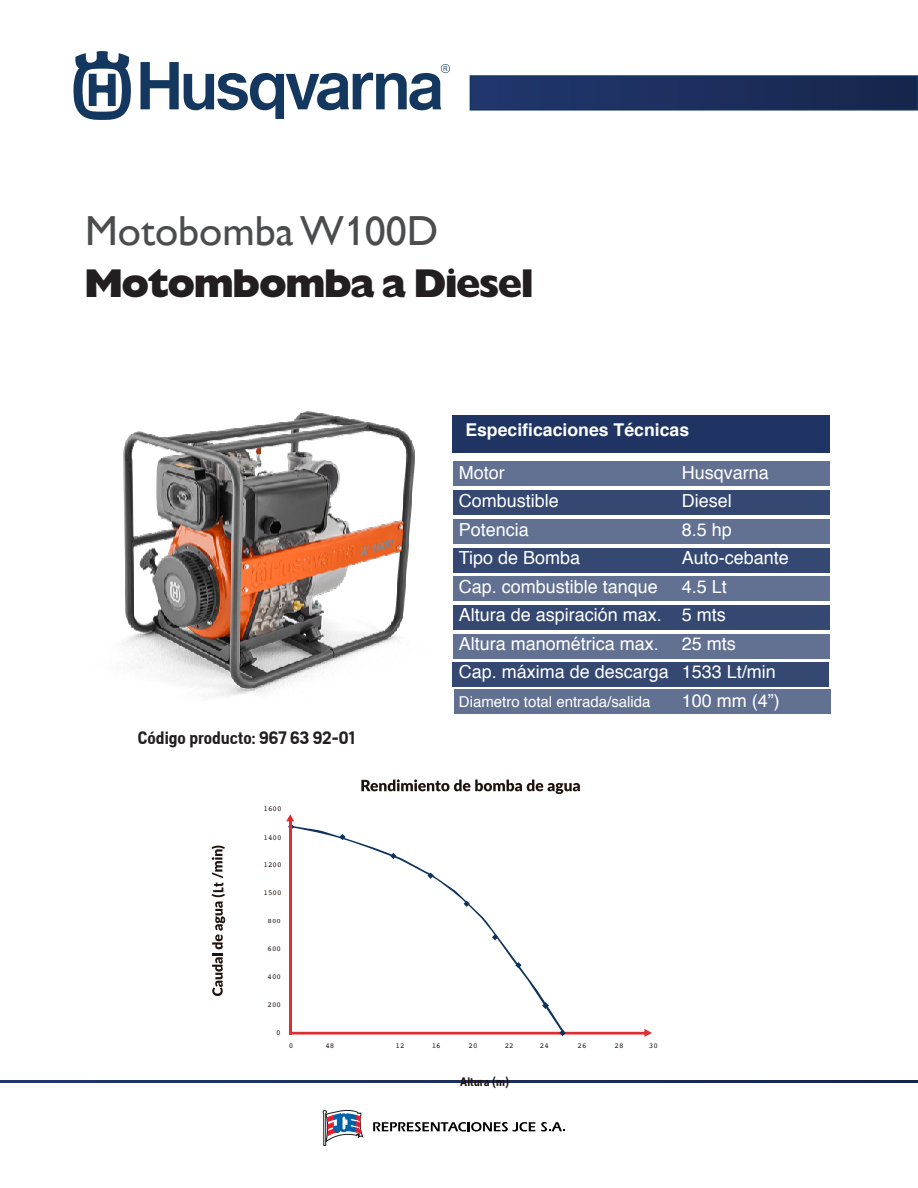
<style>
.page{position:relative;width:918px;height:1188px;background:#fff}
.page>*{position:absolute;margin:0;border:0;box-sizing:border-box;transform-origin:0 0}
.Titulo_producto{font:42px "Hq Sans Pro TT";color:#4b4c4d}
.Titulo_producto-2{font:40.5px "Hq Sans XECG";color:#231f20}
.lista{font:18px "Helvetica";color:#fff}
.t1{font:700 18px "Husqvarna Gothic";color:#231f20}
.especificaciones{font:700 17.7px "Helvetica";color:#fff}
.t2{font:700 condensed 15.15px "Myriad Pro";color:#1f120d}
.lista-2{font:15px "Helvetica";color:#fff}
.t3{font:700 12.15px "Husqvarna Gothic";color:#1f120d}
.t4{font:7.5px "Courier";color:#1f120d}
.t5{font:6.45px "Courier";color:#1f120d;scale:1.17 1}
</style>
<div class="page">
<svg style="left:73px;top:51px;width:58px;height:69px"></svg>
<svg style="left:141px;top:62px;width:309px;height:57px"></svg>
<svg style="left:373px;top:1122px;width:162px;height:10px"></svg>
<svg style="left:541px;top:1122px;width:24px;height:10px"></svg>
<svg style="left:323px;top:1109px;width:41px;height:37px"></svg>
<div style="left:470px;top:76px;width:447px;height:34px;background:linear-gradient(to right,#21376f,#17254c)"></div>
<div style="left:470px;top:75px;width:448px;height:36px;border:2px solid #13375f"></div>
<div style="left:454px;top:689px;width:376px;height:24px;background:#627192"></div>
<div style="left:453px;top:662px;width:376px;height:24px;background:#354872"></div>
<img style="left:123px;top:411px;width:330px;height:286px">
<div style="left:453px;top:462px;width:377px;height:24px;background:#627192"></div>
<div style="left:453px;top:491px;width:377px;height:24px;background:#354872"></div>
<div style="left:453px;top:519px;width:377px;height:25px;background:#627192"></div>
<div style="left:453px;top:548px;width:377px;height:24px;background:#354872"></div>
<div style="left:453px;top:577px;width:377px;height:24px;background:#627192"></div>
<div style="left:453px;top:606px;width:377px;height:24px;background:#354872"></div>
<div style="left:453px;top:634px;width:377px;height:25px;background:#627192"></div>
<div style="left:453px;top:416px;width:377px;height:37px;background:#1f3463"></div>
<svg style="left:294px;top:826px;width:269px;height:203px"></svg>
<svg style="left:390px;top:853px;width:7px;height:6px"></svg>
<svg style="left:339px;top:834px;width:7px;height:6px"></svg>
<svg style="left:428px;top:873px;width:6px;height:6px"></svg>
<svg style="left:464px;top:901px;width:6px;height:6px"></svg>
<svg style="left:492px;top:934px;width:6px;height:6px"></svg>
<svg style="left:515px;top:962px;width:7px;height:6px"></svg>
<svg style="left:542px;top:1002px;width:7px;height:7px"></svg>
<hr style="left:289px;top:817px;width:3px;height:218px;background:#e02e30">
<svg style="left:286px;top:814px;width:8px;height:15px"></svg>
<svg style="left:361px;top:779px;width:219px;height:15px"></svg>
<svg style="left:212px;top:894px;width:13px;height:102px"></svg>
<svg style="left:212px;top:846px;width:13px;height:32px"></svg>
<svg style="left:292px;top:1029px;width:360px;height:8px"></svg>
<p class="Titulo_producto" style="left:85px;top:207px;width:355px">Motobomba W100D</p>
<p class="Titulo_producto-2" style="left:85px;top:259px;width:449px">Motombomba a Diesel</p>
<p class="especificaciones" style="left:465px;top:416px;width:225px">Especificaciones Técnicas</p>
<p class="t1" style="left:138px;top:727px;width:219px">Código producto: 967 63 92-01</p>
<p class="lista" style="left:459px;top:459px;width:48px">Motor</p>
<p class="lista" style="left:459px;top:487px;width:102px">Combustible</p>
<p class="lista" style="left:459px;top:516px;width:72px">Potencia</p>
<p class="lista" style="left:459px;top:544px;width:123px">Tipo de Bomba</p>
<p class="lista" style="left:459px;top:573px;width:201px">Cap. combustible tanque</p>
<p class="lista" style="left:459px;top:601px;width:205px">Altura de aspiración max.</p>
<p class="lista" style="left:459px;top:630px;width:202px">Altura manométrica max.</p>
<p class="lista" style="left:459px;top:658px;width:212px">Cap. máxima de descarga</p>
<p class="lista-2" style="left:459px;top:690px;width:193px">Diametro total entrada/salida</p>
<p class="lista" style="left:682px;top:459px;width:89px">Husqvarna</p>
<p class="lista" style="left:682px;top:487px;width:52px">Diesel</p>
<p class="lista" style="left:682px;top:516px;width:52px">8.5 hp</p>
<p class="lista" style="left:682px;top:544px;width:109px">Auto-cebante</p>
<p class="lista" style="left:682px;top:573px;width:47px">4.5 Lt</p>
<p class="lista" style="left:682px;top:601px;width:46px">5 mts</p>
<p class="lista" style="left:682px;top:630px;width:56px">25 mts</p>
<p class="lista" style="left:682px;top:658px;width:96px">1533 Lt/min</p>
<p class="lista" style="left:682px;top:687px;width:100px">100 mm (4”)</p>
<p class="t2" style="left:209px;top:893px;width:12px;rotate:-90deg">Lt</p>
<p class="t4" style="left:264px;top:803px;width:20px">1600</p>
<p class="t4" style="left:264px;top:831px;width:20px">1400</p>
<p class="t4" style="left:264px;top:859px;width:20px">1200</p>
<p class="t4" style="left:264px;top:887px;width:20px">1500</p>
<p class="t5" style="left:267px;top:916px;width:13px">800</p>
<p class="t4" style="left:267px;top:943px;width:15px">600</p>
<p class="t4" style="left:267px;top:971px;width:15px">400</p>
<p class="t4" style="left:267px;top:999px;width:15px">200</p>
<p class="t4" style="left:276px;top:1026px;width:6px">0</p>
<p class="t4" style="left:289px;top:1040px;width:6px">0</p>
<p class="t4" style="left:325px;top:1040px;width:11px">48</p>
<p class="t4" style="left:396px;top:1040px;width:11px">12</p>
<p class="t4" style="left:432px;top:1040px;width:11px">16</p>
<p class="t4" style="left:469px;top:1040px;width:11px">20</p>
<p class="t4" style="left:505px;top:1040px;width:11px">22</p>
<p class="t4" style="left:540px;top:1040px;width:11px">24</p>
<p class="t4" style="left:578px;top:1040px;width:11px">26</p>
<p class="t4" style="left:615px;top:1040px;width:11px">28</p>
<p class="t4" style="left:649px;top:1040px;width:11px">30</p>
<p class="t3" style="left:460px;top:1075px;width:50px">Altura (m)</p>
</div>
